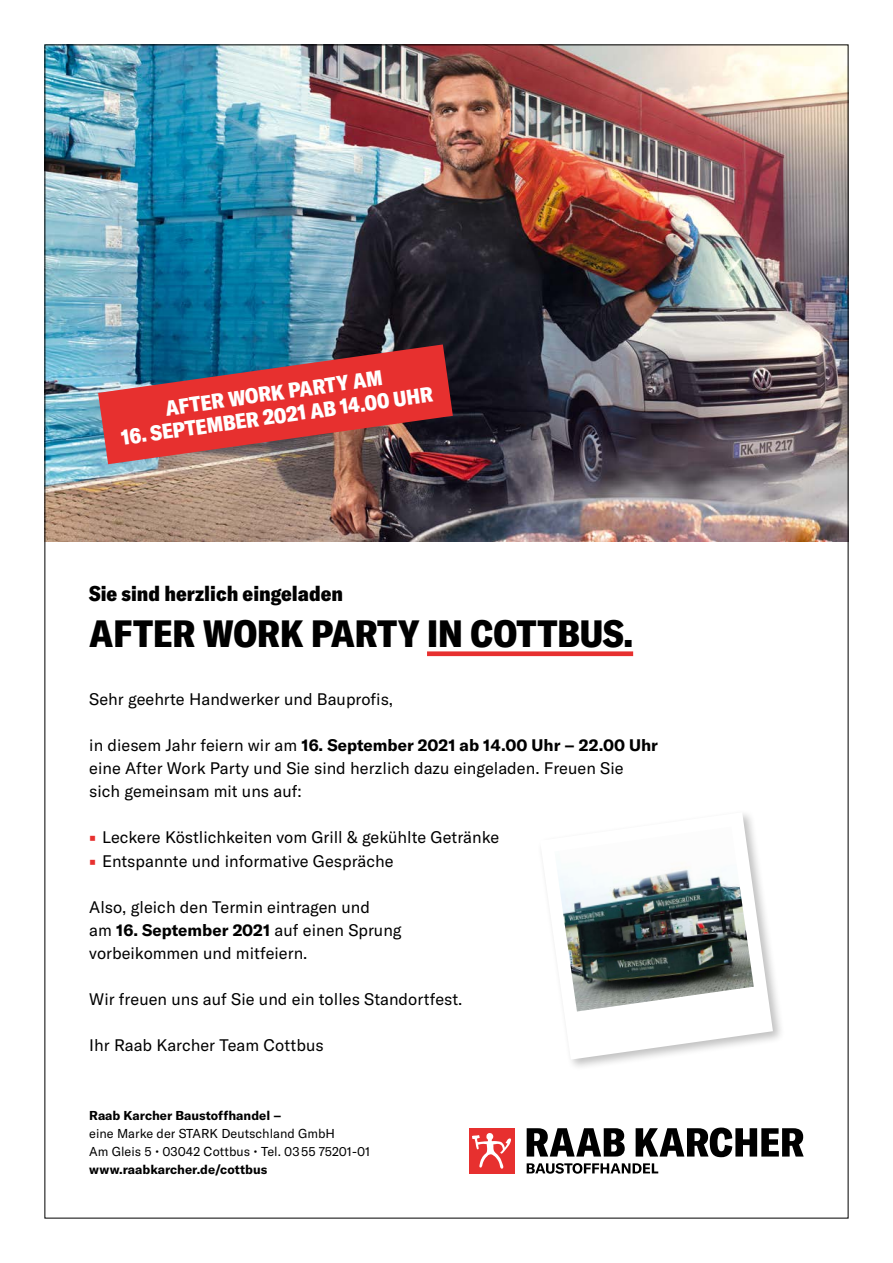
<style>
.page{position:relative;width:893px;height:1263px;background:#fff}
.page>*{position:absolute;margin:0;border:0;box-sizing:border-box;transform-origin:0 0}
.t1{font:900 condensed 37.5px "GT America";color:#000}
.t2{font:900 condensed 21px "GT America";color:#fff}
.t3{font:900 condensed 21px "GT America";color:#000}
.t4{font:16.5px/23.1px "GT America";color:#000}
.t5{font:12.75px/18px "GT America";color:#000}
.t6{font:700 12.75px "GT America";color:#000}
.s1{font-weight:700}
</style>
<div class="page">
<img style="left:47px;top:47px;width:799px;height:494px">
<div style="left:427px;top:651px;width:206px;height:5px;background:#e7302f"></div>
<img style="left:98px;top:344px;width:355px;height:120px">
<svg style="left:527px;top:1128px;width:98px;height:28px"></svg>
<svg style="left:636px;top:1127px;width:168px;height:30px"></svg>
<svg style="left:527px;top:1163px;width:131px;height:11px"></svg>
<div style="left:469px;top:1128px;width:45px;height:45px;background:#e7302f"></div>
<svg style="left:472px;top:1133px;width:39px;height:36px"></svg>
<div style="left:537px;top:809px;width:248px;height:262px;background:#000;opacity:.25"></div>
<svg style="left:540px;top:812px;width:233px;height:247px"></svg>
<img style="left:554px;top:827px;width:200px;height:184px">
<p class="t2" style="left:164px;top:395px;width:221px;rotate:-8deg">AFTER WORK PARTY AM</p>
<p class="t2" style="left:120px;top:425px;width:316px;rotate:-8deg">16. SEPTEMBER 2021 AB 14.00 UHR</p>
<p class="t3" style="left:89px;top:580px;width:255px">Sie sind herzlich eingeladen</p>
<h1 class="t1" style="left:89px;top:610px;width:545px">AFTER WORK PARTY IN COTTBUS.</h1>
<p class="t4" style="left:89px;top:687px;width:305px">Sehr geehrte Handwerker und Bauprofis,</p>
<p class="t4" style="left:89px;top:734px;width:570px">in diesem Jahr feiern wir am <span class="s1">16. September 2021 ab 14.00 Uhr – 22.00 Uhr </span>eine After Work Party und Sie sind herzlich dazu eingeladen. Freuen Sie sich gemeinsam mit uns auf:</p>
<p class="t4" style="left:102px;top:826px;width:399px">Leckere Köstlichkeiten vom Grill &amp; gekühlte Getränke<br>Entspannte und informative Gespräche</p>
<p class="t4" style="left:89px;top:895px;width:314px">Also, gleich den Termin eintragen und<br>am <span class="s1">16. September 2021</span> auf einen Sprung vorbeikommen und mitfeiern.</p>
<p class="t4" style="left:89px;top:988px;width:375px">Wir freuen uns auf Sie und ein tolles Standortfest.</p>
<p class="t4" style="left:89px;top:1034px;width:236px">Ihr Raab Karcher Team Cottbus</p>
<p class="t6" style="left:89px;top:1107px;width:194px">Raab Karcher Baustoffhandel –</p>
<p class="t5" style="left:89px;top:1124px;width:282px">eine Marke der STARK Deutschland GmbH<br>Am Gleis 5 • 03042 Cottbus • Tel. 03 55 75201-01</p>
<p class="t6" style="left:89px;top:1161px;width:179px">www.raabkarcher.de/cottbus</p>
</div>
